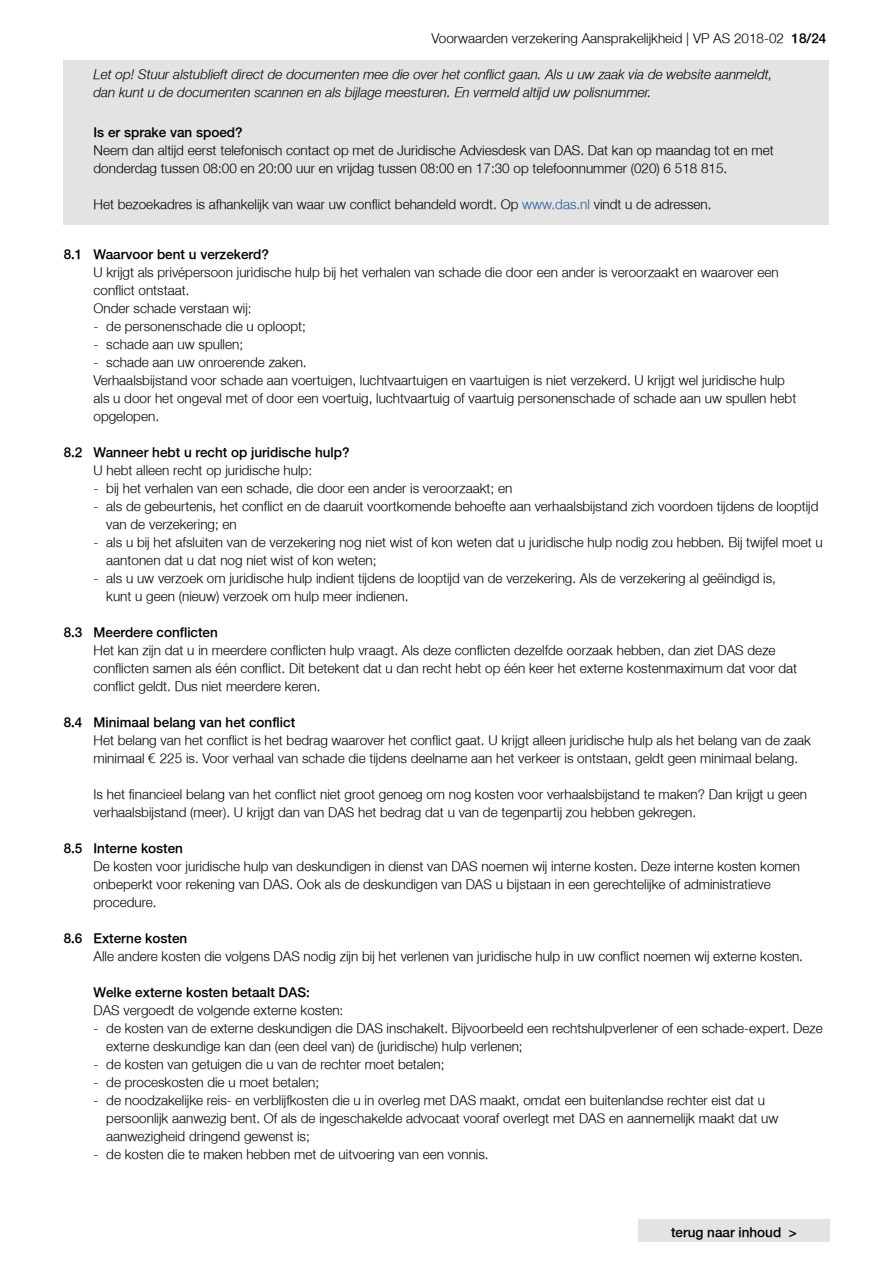
<style>
.page{position:relative;width:893px;height:1263px;background:#fff}
.page>*{position:absolute;margin:0;border:0;box-sizing:border-box;transform-origin:0 0}
.t1{font:300 13.5px/18px "Fortis Helvetica";color:#000}
.t2{font:300 13.5px "Fortis Helvetica";color:#000}
.t3{font:italic 300 13.5px/18px "Fortis Helvetica";color:#000}
.s1{font-style:inherit}
.s2{color:#275b9b}
</style>
<div class="page">
<div style="left:638px;top:1219px;width:192px;height:23px;background:#e3e3e3"></div>
<div style="left:64px;top:61px;width:765px;height:20px;background:#e3e3e3"></div>
<div style="left:64px;top:79px;width:765px;height:20px;background:#e3e3e3"></div>
<div style="left:64px;top:97px;width:765px;height:21px;background:#e3e3e3"></div>
<div style="left:64px;top:115px;width:765px;height:21px;background:#e3e3e3"></div>
<div style="left:64px;top:133px;width:765px;height:38px;background:#e3e3e3"></div>
<div style="left:64px;top:169px;width:765px;height:20px;background:#e3e3e3"></div>
<div style="left:64px;top:187px;width:765px;height:20px;background:#e3e3e3"></div>
<div style="left:64px;top:205px;width:765px;height:20px;background:#e3e3e3"></div>
<p class="t1" style="left:432px;top:29px;width:396px">Voorwaarden verzekering Aansprakelijkheid | VP AS 2018-02 <span class="s1">18/24</span></p>
<p class="t3" style="left:94px;top:65px;width:680px">Let op! Stuur alstublieft direct de documenten mee die over het conflict gaan. Als u uw zaak via de website aanmeldt, dan kunt u de documenten scannen en als bijlage meesturen. En vermeld altijd uw polisnummer.</p>
<p class="t2" style="left:94px;top:124px;width:151px">Is er sprake van spoed?</p>
<p class="t1" style="left:94px;top:141px;width:682px">Neem dan altijd eerst telefonisch contact op met de Juridische Adviesdesk van DAS. Dat kan op maandag tot en met donderdag tussen 08:00 en 20:00 uur en vrijdag tussen 08:00 en 17:30 op telefoonnummer (020) 6 518 815.</p>
<p class="t1" style="left:94px;top:195px;width:619px">Het bezoekadres is afhankelijk van waar uw conflict behandeld wordt. Op <span class="s2">www.das.nl</span> vindt u de adressen.</p>
<p class="t2" style="left:64px;top:246px;width:207px">8.1 Waarvoor bent u verzekerd?</p>
<p class="t1" style="left:94px;top:263px;width:687px">U krijgt als privépersoon juridische hulp bij het verhalen van schade die door een ander is veroorzaakt en waarover een conflict ontstaat.<br>Onder schade verstaan wij:</p>
<p class="t1" style="left:94px;top:317px;width:214px">- de personenschade die u oploopt;</p>
<p class="t1" style="left:94px;top:335px;width:151px">- schade aan uw spullen;</p>
<p class="t1" style="left:94px;top:353px;width:704px">- schade aan uw onroerende zaken.<br>Verhaalsbijstand voor schade aan voertuigen, luchtvaartuigen en vaartuigen is niet verzekerd. U krijgt wel juridische hulp als u door het ongeval met of door een voertuig, luchtvaartuig of vaartuig personenschade of schade aan uw spullen hebt opgelopen.</p>
<p class="t2" style="left:64px;top:444px;width:287px">8.2 Wanneer hebt u recht op juridische hulp?</p>
<p class="t1" style="left:94px;top:461px;width:220px">U hebt alleen recht op juridische hulp:</p>
<p class="t1" style="left:94px;top:479px;width:420px">- bij het verhalen van een schade, die door een ander is veroorzaakt; en</p>
<p class="t1" style="left:106px;top:497px;width:714px;text-indent:-13px">- als de gebeurtenis, het conflict en de daaruit voortkomende behoefte aan verhaalsbijstand zich voordoen tijdens de looptijd van de verzekering; en</p>
<p class="t1" style="left:106px;top:533px;width:718px;text-indent:-13px">- als u bij het afsluiten van de verzekering nog niet wist of kon weten dat u juridische hulp nodig zou hebben. Bij twijfel moet u aantonen dat u dat nog niet wist of kon weten;</p>
<p class="t1" style="left:106px;top:569px;width:671px;text-indent:-13px">- als u uw verzoek om juridische hulp indient tijdens de looptijd van de verzekering. Als de verzekering al geëindigd is, kunt u geen (nieuw) verzoek om hulp meer indienen.</p>
<p class="t2" style="left:64px;top:624px;width:156px">8.3 Meerdere conflicten</p>
<p class="t1" style="left:94px;top:641px;width:705px">Het kan zijn dat u in meerdere conflicten hulp vraagt. Als deze conflicten dezelfde oorzaak hebben, dan ziet DAS deze conflicten samen als één conflict. Dit betekent dat u dan recht hebt op één keer het externe kostenmaximum dat voor dat conflict geldt. Dus niet meerdere keren.</p>
<p class="t2" style="left:64px;top:714px;width:233px">8.4 Minimaal belang van het conflict</p>
<p class="t1" style="left:94px;top:731px;width:719px">Het belang van het conflict is het bedrag waarover het conflict gaat. U krijgt alleen juridische hulp als het belang van de zaak minimaal € 225 is. Voor verhaal van schade die tijdens deelname aan het verkeer is ontstaan, geldt geen minimaal belang.</p>
<p class="t1" style="left:94px;top:785px;width:715px">Is het financieel belang van het conflict niet groot genoeg om nog kosten voor verhaalsbijstand te maken? Dan krijgt u geen verhaalsbijstand (meer). U krijgt dan van DAS het bedrag dat u van de tegenpartij zou hebben gekregen.</p>
<p class="t2" style="left:64px;top:840px;width:121px">8.5 Interne kosten</p>
<p class="t1" style="left:94px;top:857px;width:708px">De kosten voor juridische hulp van deskundigen in dienst van DAS noemen wij interne kosten. Deze interne kosten komen onbeperkt voor rekening van DAS. Ook als de deskundigen van DAS u bijstaan in een gerechtelijke of administratieve procedure.</p>
<p class="t2" style="left:64px;top:930px;width:125px">8.6 Externe kosten</p>
<p class="t1" style="left:94px;top:947px;width:711px">Alle andere kosten die volgens DAS nodig zijn bij het verlenen van juridische hulp in uw conflict noemen wij externe kosten.</p>
<p class="t2" style="left:94px;top:984px;width:218px">Welke externe kosten betaalt DAS:</p>
<p class="t1" style="left:94px;top:1001px;width:251px">DAS vergoedt de volgende externe kosten:</p>
<p class="t1" style="left:106px;top:1019px;width:718px;text-indent:-13px">- de kosten van de externe deskundigen die DAS inschakelt. Bijvoorbeeld een rechtshulpverlener of een schade-expert. Deze externe deskundige kan dan (een deel van) de (juridische) hulp verlenen;</p>
<p class="t1" style="left:94px;top:1055px;width:352px">- de kosten van getuigen die u van de rechter moet betalen;</p>
<p class="t1" style="left:94px;top:1073px;width:227px">- de proceskosten die u moet betalen;</p>
<p class="t1" style="left:106px;top:1091px;width:673px;text-indent:-13px">- de noodzakelijke reis- en verblijfkosten die u in overleg met DAS maakt, omdat een buitenlandse rechter eist dat u persoonlijk aanwezig bent. Of als de ingeschakelde advocaat vooraf overlegt met DAS en aannemelijk maakt dat uw aanwezigheid dringend gewenst is;</p>
<p class="t1" style="left:94px;top:1145px;width:397px">- de kosten die te maken hebben met de uitvoering van een vonnis.</p>
<p class="t2" style="left:671px;top:1224px;width:127px">terug naar inhoud &gt;</p>
</div>
